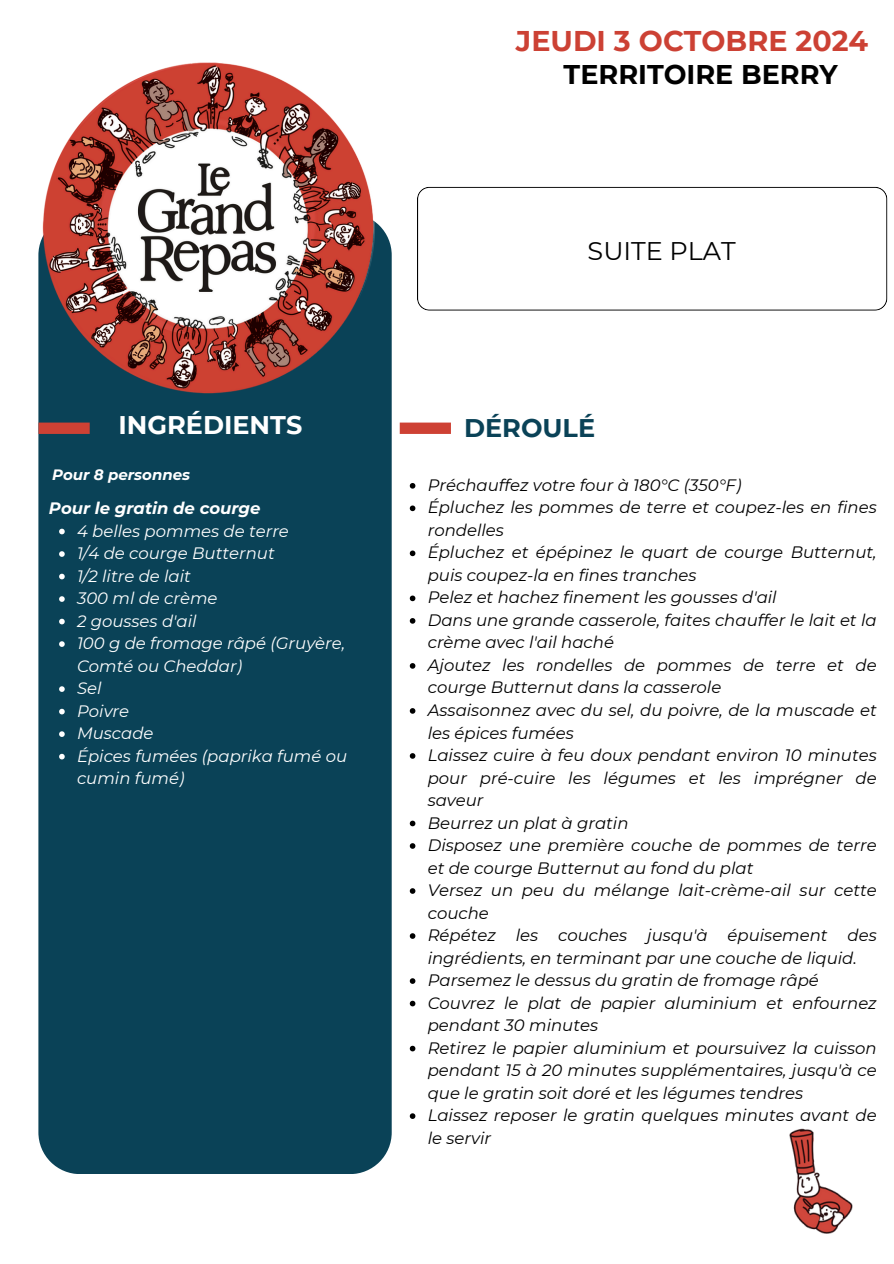
<style>
.page{position:relative;width:894px;height:1264px;background:#fff}
.page>*{position:absolute;margin:0;border:0;box-sizing:border-box;transform-origin:0 0}
.t1{font:700 28.5px "Montserrat";color:#cc4134}
.t2{font:700 27px "Montserrat";color:#000}
.t3{font:700 25.5px "Montserrat";color:#fff}
.t4{font:25.5px "Montserrat";color:#000}
.t5{font:700 25.5px "Montserrat";color:#0a4257}
.t6{font:italic 16.5px/22.5px "Montserrat";color:#000}
.t7{font:italic 16.5px/22.5px "Montserrat";color:#fff}
.t8{font:italic 700 16.5px "Montserrat";color:#fff}
.t9{font:italic 700 15px "Montserrat";color:#fff}
</style>
<div class="page">
<svg style="left:399px;top:422px;width:52px;height:12px"></svg>
<div style="left:38px;top:223px;width:353px;height:950px;background:#0a4257"></div>
<img style="left:38px;top:62px;width:339px;height:335px">
<svg style="left:38px;top:422px;width:52px;height:12px"></svg>
<svg style="left:417px;top:187px;width:470px;height:123px"></svg>
<img style="left:789px;top:1128px;width:64px;height:106px">
<svg style="left:59px;top:528px;width:6px;height:6px"></svg>
<svg style="left:59px;top:551px;width:6px;height:6px"></svg>
<svg style="left:59px;top:573px;width:6px;height:6px"></svg>
<svg style="left:59px;top:596px;width:6px;height:6px"></svg>
<svg style="left:59px;top:618px;width:6px;height:6px"></svg>
<svg style="left:59px;top:641px;width:6px;height:6px"></svg>
<svg style="left:59px;top:686px;width:6px;height:6px"></svg>
<svg style="left:59px;top:708px;width:6px;height:6px"></svg>
<svg style="left:59px;top:731px;width:6px;height:6px"></svg>
<svg style="left:59px;top:753px;width:6px;height:6px"></svg>
<svg style="left:409px;top:483px;width:6px;height:5px"></svg>
<svg style="left:409px;top:505px;width:6px;height:6px"></svg>
<svg style="left:409px;top:550px;width:6px;height:6px"></svg>
<svg style="left:409px;top:595px;width:6px;height:6px"></svg>
<svg style="left:409px;top:618px;width:6px;height:5px"></svg>
<svg style="left:409px;top:663px;width:6px;height:5px"></svg>
<svg style="left:409px;top:708px;width:6px;height:5px"></svg>
<svg style="left:409px;top:753px;width:6px;height:5px"></svg>
<svg style="left:409px;top:820px;width:6px;height:6px"></svg>
<svg style="left:409px;top:843px;width:6px;height:5px"></svg>
<svg style="left:409px;top:888px;width:6px;height:5px"></svg>
<svg style="left:409px;top:933px;width:6px;height:5px"></svg>
<svg style="left:409px;top:978px;width:6px;height:5px"></svg>
<svg style="left:409px;top:1000px;width:6px;height:6px"></svg>
<svg style="left:409px;top:1045px;width:6px;height:6px"></svg>
<svg style="left:409px;top:1113px;width:6px;height:5px"></svg>
<h5 class="t1" style="left:516px;top:23px;width:353px">JEUDI 3 OCTOBRE 2024</h5>
<h5 class="t2" style="left:563px;top:58px;width:275px">TERRITOIRE BERRY</h5>
<p class="t4" style="left:587px;top:235px;width:150px">SUITE PLAT</p>
<h1 class="t3" style="left:118px;top:409px;width:185px">INGRÉDIENTS</h1>
<h3 class="t5" style="left:464px;top:412px;width:132px">DÉROULÉ</h3>
<p class="t9" style="left:52px;top:465px;width:140px">Pour 8 personnes</p>
<p class="t8" style="left:49px;top:498px;width:213px">Pour le gratin de courge</p>
<p class="t7" style="left:77px;top:519px;width:213px">4 belles pommes de terre</p>
<p class="t7" style="left:77px;top:542px;width:199px">1/4 de courge Butternut</p>
<p class="t7" style="left:77px;top:564px;width:115px">1/2 litre de lait</p>
<p class="t7" style="left:77px;top:587px;width:142px">300 ml de crème</p>
<p class="t7" style="left:77px;top:609px;width:121px">2 gousses d'ail</p>
<p class="t7" style="left:77px;top:632px;width:270px">100 g de fromage râpé (Gruyère,<br>Comté ou Cheddar)</p>
<p class="t7" style="left:77px;top:677px;width:26px">Sel</p>
<p class="t7" style="left:77px;top:699px;width:54px">Poivre</p>
<h2 class="t7" style="left:77px;top:722px;width:78px">Muscade</h2>
<p class="t7" style="left:77px;top:744px;width:271px">Épices fumées (paprika fumé ou cumin fumé)</p>
<h2 class="t6" style="left:427px;top:473px;width:315px">Préchauffez votre four à 180°C (350°F)</h2>
<p class="t6" style="left:427px;top:496px;width:450px">Épluchez les pommes de terre et coupez-les en fines rondelles</p>
<p class="t6" style="left:427px;top:541px;width:450px">Épluchez et épépinez le quart de courge Butternut, puis coupez-la en fines tranches</p>
<p class="t6" style="left:427px;top:586px;width:350px">Pelez et hachez finement les gousses d'ail</p>
<p class="t6" style="left:427px;top:608px;width:450px">Dans une grande casserole, faites chauffer le lait et la crème avec l'ail haché</p>
<p class="t6" style="left:427px;top:653px;width:450px">Ajoutez les rondelles de pommes de terre et de courge Butternut dans la casserole</p>
<p class="t6" style="left:427px;top:698px;width:450px">Assaisonnez avec du sel, du poivre, de la muscade et les épices fumées</p>
<p class="t6" style="left:427px;top:743px;width:450px;text-align:justify">Laissez cuire à feu doux pendant environ 10 minutes pour pré-cuire les légumes et les imprégner de saveur</p>
<p class="t6" style="left:427px;top:811px;width:202px">Beurrez un plat à gratin</p>
<p class="t6" style="left:427px;top:833px;width:450px">Disposez une première couche de pommes de terre et de courge Butternut au fond du plat</p>
<p class="t6" style="left:427px;top:878px;width:450px">Versez un peu du mélange lait-crème-ail sur cette couche</p>
<p class="t6" style="left:427px;top:923px;width:450px">Répétez les couches jusqu'à épuisement des ingrédients, en terminant par une couche de liquid.</p>
<p class="t6" style="left:427px;top:968px;width:392px">Parsemez le dessus du gratin de fromage râpé</p>
<p class="t6" style="left:427px;top:991px;width:450px">Couvrez le plat de papier aluminium et enfournez pendant 30 minutes</p>
<p class="t6" style="left:427px;top:1036px;width:450px;text-align:justify">Retirez le papier aluminium et poursuivez la cuisson pendant 15 à 20 minutes supplémentaires, jusqu'à ce que le gratin soit doré et les légumes tendres</p>
<p class="t6" style="left:427px;top:1103px;width:450px">Laissez reposer le gratin quelques minutes avant de le servir</p>
</div>
